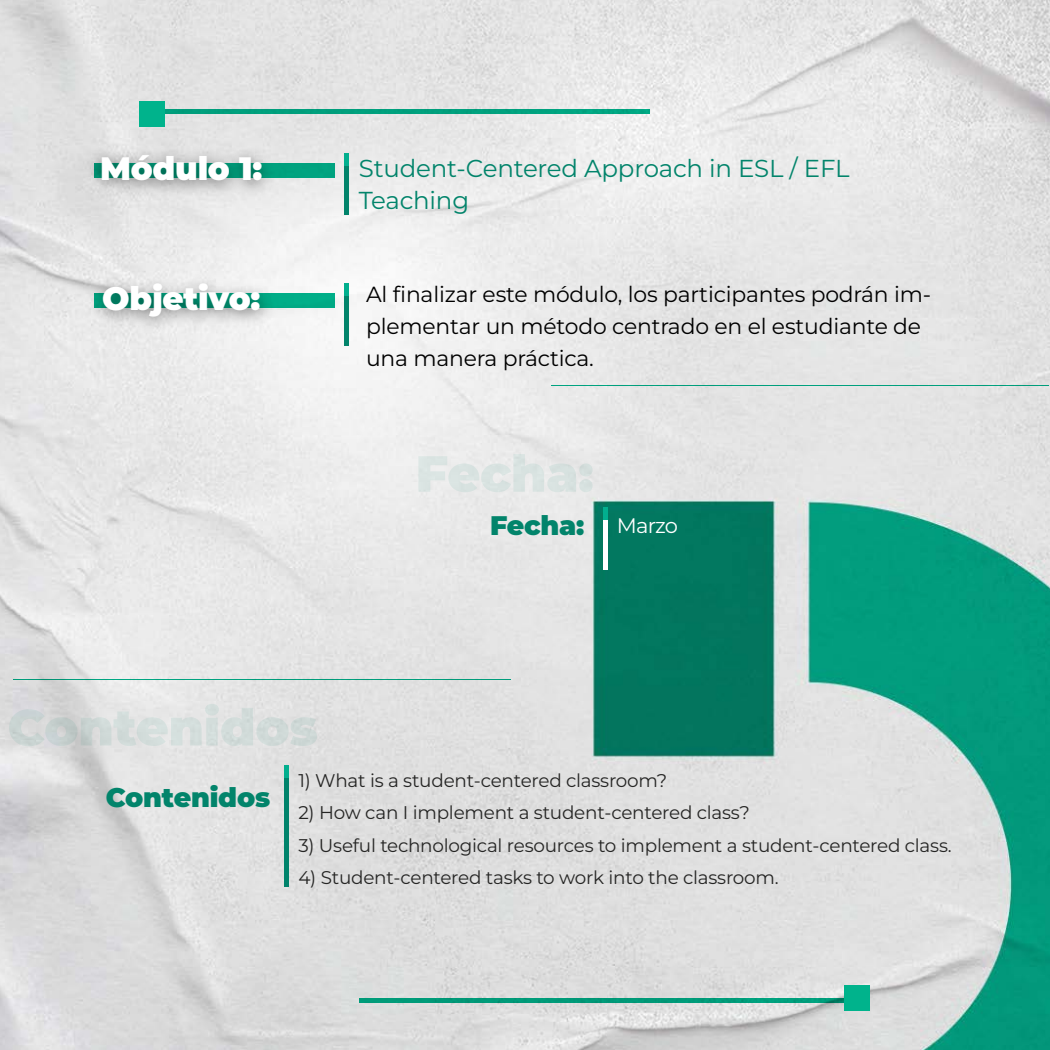
<style>
.page{position:relative;width:1050px;height:1050px;background:#fff}
.page>*{position:absolute;margin:0;border:0;box-sizing:border-box;transform-origin:0 0}
.t1{font:900 32.46px "Montserrat";letter-spacing:-.01em;color:#fff}
.t2{font:900 26.86px "Montserrat";letter-spacing:-.01em;color:#02846b}
.t3{font:100 24.5px/32.1px "Montserrat";letter-spacing:-.01em;color:#02846b}
.t4{font:100 21.88px/32.1px "Montserrat";letter-spacing:-.01em;color:#000}
.t5{font:100 18.38px "Montserrat";letter-spacing:-.01em;color:#262625}
.s1{font-weight:100;font-size:21px;color:#fff}
</style>
<div class="page">
<img style="left:0;top:0;width:1050px;height:1050px">
<hr style="left:345px;top:165px;width:4px;height:50px;background:#02846b">
<hr style="left:345px;top:153px;width:4px;height:12px;background:#02af8e">
<div style="left:152px;top:109px;width:497px;height:5px;background:#00a07d"></div>
<hr style="left:551px;top:385px;width:498px;height:1px;background:#00b38c">
<hr style="left:14px;top:679px;width:497px;height:1px;background:#00b38c">
<div style="left:94px;top:163px;width:240px;height:14px;background:#00a37f"></div>
<img style="left:81px;top:137px;width:211px;height:75px">
<hr style="left:345px;top:296px;width:4px;height:49px;background:#02846b">
<hr style="left:345px;top:284px;width:4px;height:12px;background:#02af8e">
<div style="left:94px;top:293px;width:240px;height:15px;background:#00b38c"></div>
<img style="left:83px;top:267px;width:206px;height:75px">
<hr style="left:284px;top:776px;width:4px;height:111px;background:#00836b">
<hr style="left:284px;top:765px;width:4px;height:13px;background:#02af8e">
<div style="left:139px;top:101px;width:26px;height:26px;background:#00b38c"></div>
<div style="left:359px;top:998px;width:498px;height:5px;background:#009b79"></div>
<div style="left:844px;top:986px;width:26px;height:25px;background:#00b38c"></div>
<hr style="left:604px;top:520px;width:4px;height:49px;background:#fff">
<hr style="left:604px;top:508px;width:4px;height:12px;background:#02af8e">
<h1 class="t1" style="left:100px;top:144px;width:164px">Módulo 1:</h1>
<h1 class="t1" style="left:102px;top:274px;width:159px">Objetivo:</h1>
<h3 class="t3" style="left:359px;top:151px;width:492px">Student-Centered Approach in ESL / EFL<br>Teaching</h3>
<p class="t4" style="left:366px;top:278px;width:567px">Al finalizar este módulo, los participantes podrán im&shy;plementar un método centrado en el estudiante de una manera práctica.</p>
<h2 class="t2" style="left:490px;top:505px;width:190px">Fecha: <span class="s1">Marzo</span></h2>
<h2 class="t2" style="left:106px;top:777px;width:166px">Contenidos</h2>
<p class="t5" style="left:298px;top:768px;width:370px">1) What is a student-centered classroom?</p>
<p class="t5" style="left:298px;top:801px;width:453px">2) How can I implement a student-centered class?</p>
<p class="t5" style="left:298px;top:833px;width:655px">3) Useful technological resources to implement a student-centered class.</p>
<p class="t5" style="left:298px;top:865px;width:482px">4) Student-centered tasks to work into the classroom.</p>
</div>
